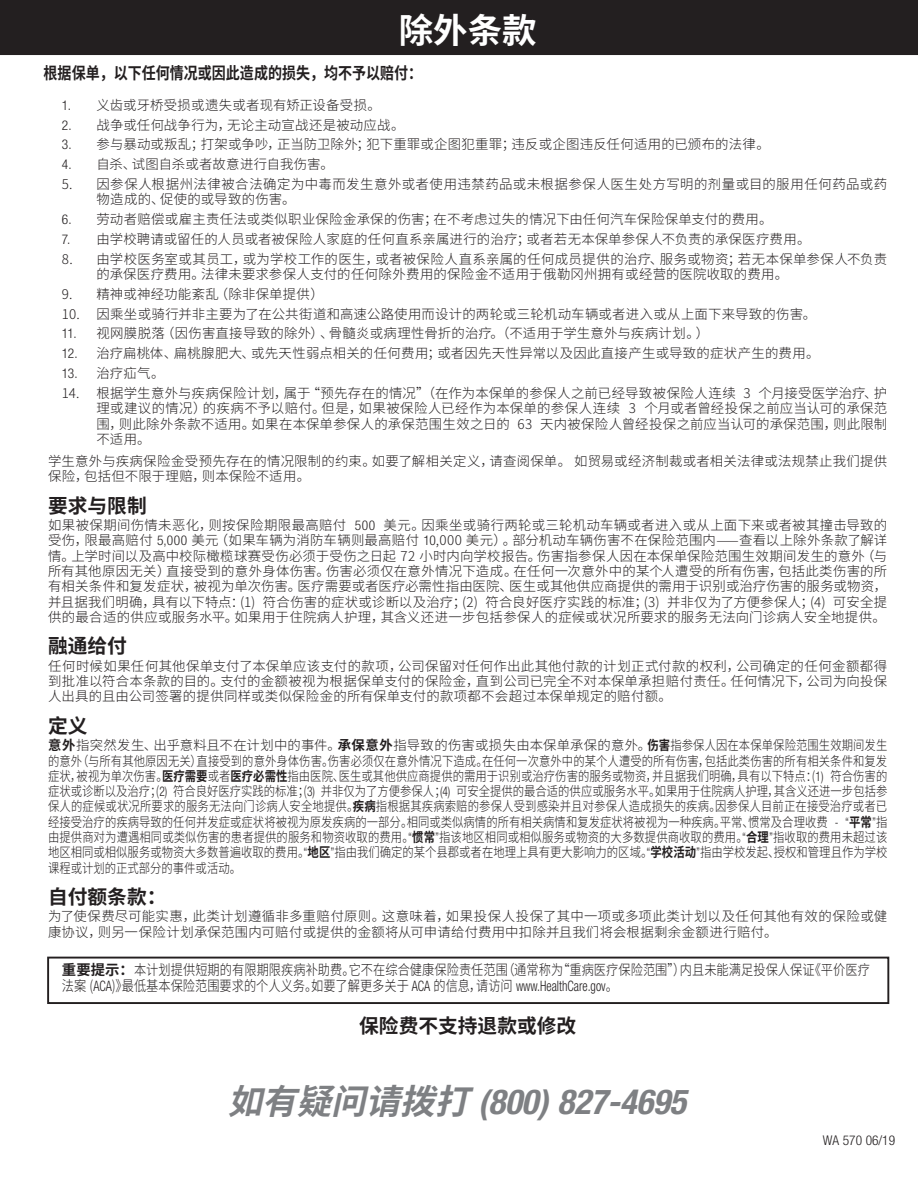
<style>
.page{position:relative;width:918px;height:1188px;background:#fff}
.page>*{position:absolute;margin:0;border:0;box-sizing:border-box;transform-origin:0 0}
.t1{font:italic 700 condensed 34.5px "Helvetica Neue LT Com";color:#7e8083}
.t2{font:700 34.5px "Noto Sans CJ Ksc";color:#fff}
.t3{font:700 19.8px "Noto Sans CJ Ksc";color:#231f20}
.Exclusions_type{font:700 16.5px "Noto Sans CJ Ksc";color:#231f20;scale:.85 1}
.t4{font:300 14.4px/15.3px "Noto Sans CJ Ksc";letter-spacing:.005em;color:#231f20;scale:.85 1}
.EXCLUSION_BODY_2{font:300 13.35px/15.3px "Noto Sans CJ Ksc";letter-spacing:.015em;color:#231f20;text-align:justify}
.EXCLUSION_BODY{font:300 13.35px/15.3px "Noto Sans CJ Ksc";letter-spacing:.02em;color:#231f20}
.t5{font:300 condensed 13.35px "Helvetica Neue LT Com";color:#231f20}
.s1{font-family:"Helvetica Neue LT Com";font-stretch:condensed}
.s2{font-weight:700}
.s3{font-family:"Noto Sans CJ Ksc";font-stretch:normal}
</style>
<div class="page">
<div style="left:1px;top:1px;width:916px;height:53px;background:#231f20"></div>
<div style="left:0;top:0;width:918px;height:55px;border:2px solid #231f20"></div>
<div style="left:47px;top:957px;width:842px;height:47px;border:2px solid #231f20"></div>
<p class="t2" style="left:399px;top:11px;width:139px">除外条款</p>
<p class="Exclusions_type" style="left:44px;top:64px;width:447px">根据保单，以下任何情况或因此造成的损失，均不予以赔付：</p>
<p class="EXCLUSION_BODY" style="left:62px;top:97px;width:320px"><span class="s1">1.</span> 义齿或牙桥受损或遗失或者现有矫正设备受损。</p>
<p class="EXCLUSION_BODY" style="left:62px;top:117px;width:344px"><span class="s1">2.</span> 战争或任何战争行为，无论主动宣战还是被动应战。</p>
<p class="EXCLUSION_BODY" style="left:62px;top:137px;width:710px"><span class="s1">3.</span> 参与暴动或叛乱；打架或争吵，正当防卫除外；犯下重罪或企图犯重罪；违反或企图违反任何适用的已颁布的法律。</p>
<p class="EXCLUSION_BODY" style="left:62px;top:157px;width:273px"><span class="s1">4.</span> 自杀、试图自杀或者故意进行自我伤害。</p>
<p class="EXCLUSION_BODY" style="left:96px;top:177px;width:792px;text-indent:-34px">5. 因参保人根据州法律被合法确定为中毒而发生意外或者使用违禁药品或未根据参保人医生处方写明的剂量或目的服用任何药品或药物造成的、促使的或导致的伤害。</p>
<p class="EXCLUSION_BODY" style="left:62px;top:212px;width:712px"><span class="s1">6.</span> 劳动者赔偿或雇主责任法或类似职业保险金承保的伤害；在不考虑过失的情况下由任何汽车保险保单支付的费用。</p>
<p class="EXCLUSION_BODY" style="left:62px;top:232px;width:750px"><span class="s1">7.</span> 由学校聘请或留任的人员或者被保险人家庭的任何直系亲属进行的治疗；或者若无本保单参保人不负责的承保医疗费用。</p>
<p class="EXCLUSION_BODY" style="left:96px;top:251px;width:792px;text-indent:-34px">8. 由学校医务室或其员工，或为学校工作的医生，或者被保险人直系亲属的任何成员提供的治疗、服务或物资；若无本保单参保人不负责的承保医疗费用。法律未要求参保人支付的任何除外费用的保险金不适用于俄勒冈州拥有或经营的医院收取的费用。</p>
<p class="EXCLUSION_BODY" style="left:62px;top:287px;width:263px">9. 精神或神经功能紊乱（除非保单提供）</p>
<p class="EXCLUSION_BODY" style="left:62px;top:306px;width:756px">10. 因乘坐或骑行并非主要为了在公共街道和高速公路使用而设计的两轮或三轮机动车辆或者进入或从上面下来导致的伤害。</p>
<p class="EXCLUSION_BODY" style="left:62px;top:326px;width:649px"><span class="s1">11.</span> 视网膜脱落（因伤害直接导致的除外）、骨髓炎或病理性骨折的治疗。（不适用于学生意外与疾病计划。）</p>
<p class="EXCLUSION_BODY" style="left:62px;top:346px;width:759px"><span class="s1">12.</span> 治疗扁桃体、扁桃腺肥大、或先天性弱点相关的任何费用；或者因先天性异常以及因此直接产生或导致的症状产生的费用。</p>
<p class="EXCLUSION_BODY" style="left:62px;top:366px;width:104px"><span class="s1">13.</span> 治疗疝气。</p>
<p class="EXCLUSION_BODY" style="left:96px;top:386px;width:792px;text-align:justify;text-indent:-34px">14. 根据学生意外与疾病保险计划，属于“预先存在的情况”（在作为本保单的参保人之前已经导致被保险人连续 3 个月接受医学治疗、护理或建议的情况）的疾病不予以赔付。但是，如果被保险人已经作为本保单的参保人连续 3 个月或者曾经投保之前应当认可的承保范围，则此除外条款不适用。如果在本保单参保人的承保范围生效之日的 63 天内被保险人曾经投保之前应当认可的承保范围，则此限制不适用。</p>
<p class="EXCLUSION_BODY_2" style="left:48px;top:454px;width:841px">学生意外与疾病保险金受预先存在的情况限制的约束。如要了解相关定义，请查阅保单。 如贸易或经济制裁或者相关法律或法规禁止我们提供保险，包括但不限于理赔，则本保险不适用。</p>
<p class="t3" style="left:48px;top:494px;width:100px">要求与限制</p>
<p class="EXCLUSION_BODY_2" style="left:48px;top:518px;width:841px">如果被保期间伤情未恶化，则按保险期限最高赔付 <span class="s1">500</span> 美元。因乘坐或骑行两轮或三轮机动车辆或者进入或从上面下来或者被其撞击导致的受伤，限最高赔付 <span class="s1">5,000</span> 美元（如果车辆为消防车辆则最高赔付 <span class="s1">10</span>,000 美元）。部分机动车辆伤害不在保险范围内——查看以上除外条款了解详情。上学时间以及高中校际橄榄球赛受伤必须于受伤之日起 72 小时内向学校报告。伤害指参保人因在本保单保险范围生效期间发生的意外（与所有其他原因无关）直接受到的意外身体伤害。伤害必须仅在意外情况下造成。在任何一次意外中的某个人遭受的所有伤害，包括此类伤害的所有相关条件和复发症状，被视为单次伤害。医疗需要或者医疗必需性指由医院、医生或其他供应商提供的需用于识别或治疗伤害的服务或物资，并且据我们明确，具有以下特点：(1) 符合伤害的症状或诊断以及治疗；(2) 符合良好医疗实践的标准；(3) 并非仅为了方便参保人；(4) 可安全提供的最合适的供应或服务水平。如果用于住院病人护理，其含义还进一步包括参保人的症候或状况所要求的服务无法向门诊病人安全地提供。</p>
<p class="t3" style="left:48px;top:635px;width:80px">融通给付</p>
<p class="EXCLUSION_BODY_2" style="left:48px;top:659px;width:841px">任何时候如果任何其他保单支付了本保单应该支付的款项，公司保留对任何作出此其他付款的计划正式付款的权利，公司确定的任何金额都得到批准以符合本条款的目的。支付的金额被视为根据保单支付的保险金，直到公司已完全不对本保单承担赔付责任。任何情况下，公司为向投保人出具的且由公司签署的提供同样或类似保险金的所有保单支付的款项都不会超过本保单规定的赔付额。</p>
<p class="t3" style="left:48px;top:714px;width:41px">定义</p>
<p class="EXCLUSION_BODY_2" style="left:48px;top:738px;width:841px"><span class="s2">意外</span>指突然发生、出乎意料且不在计划中的事件。<span class="s2">承保意外</span>指导致的伤害或损失由本保单承保的意外。<span class="s2">伤害</span>指参保人因在本保单保险范围生效期间发生的意外（与所有其他原因无关）直接受到的意外身体伤害。伤害必须仅在意外情况下造成。在任何一次意外中的某个人遭受的所有伤害，包括此类伤害的所有相关条件和复发症状，被视为单次伤害。<span class="s2">医疗需要</span>或者<span class="s2">医疗必需性</span>指由医院、医生或其他供应商提供的需用于识别或治疗伤害的服务或物资，并且据我们明确，具有以下特点：(<span class="s1">1)</span> 符合伤害的症状或诊断以及治疗；(<span class="s1">2)</span> 符合良好医疗实践的标准；(<span class="s1">3)</span> 并非仅为了方便参保人；<span class="s1">(4)</span> 可安全提供的最合适的供应或服务水平。如果用于住院病人护理，其含义还进一步包括参保人的症候或状况所要求的服务无法向门诊病人安全地提供。<span class="s2">疾病</span>指根据其疾病索赔的参保人受到感染并且对参保人造成损失的疾病。因参保人目前正在接受治疗或者已经接受治疗的疾病导致的任何并发症或症状将被视为原发疾病的一部分。相同或类似病情的所有相关病情和复发症状将被视为一种疾病。平常、惯常及合理收费 <span class="s1">- “</span><span class="s2">平常</span><span class="s1">”</span>指由提供商对为遭遇相同或类似伤害的患者提供的服务和物资收取的费用。<span class="s1">“</span><span class="s2">惯常</span><span class="s1">”</span>指该地区相同或相似服务或物资的大多数提供商收取的费用。<span class="s1">“</span><span class="s2">合理</span><span class="s1">”</span>指收取的费用未超过该地区相同或相似服务或物资大多数普遍收取的费用。<span class="s1">“</span><span class="s2">地区</span><span class="s1">”</span>指由我们确定的某个县郡或者在地理上具有更大影响力的区域。<span class="s1">“</span><span class="s2">学校活动</span><span class="s1">”</span>指由学校发起、授权和管理且作为学校课程或计划的正式部分的事件或活动。</p>
<p class="t3" style="left:48px;top:886px;width:120px">自付额条款：</p>
<p class="EXCLUSION_BODY_2" style="left:48px;top:909px;width:841px">为了使保费尽可能实惠，此类计划遵循非多重赔付原则。这意味着，如果投保人投保了其中一项或多项此类计划以及任何其他有效的保险或健康协议，则另一保险计划承保范围内可赔付或提供的金额将从可申请给付费用中扣除并且我们将会根据剩余金额进行赔付。</p>
<p class="t4" style="left:62px;top:963px;width:952px"><span class="s2">重要提示：</span>本计划提供短期的有限期限疾病补助费。它不在综合健康保险责任范围（通常称为“重病医疗保险范围”）内且未能满足投保人保证《平价医疗法案 (<span class="s1">ACA</span>)》最低基本保险范围要求的个人义务。如要了解更多关于 <span class="s1">ACA</span> 的信息，请访问 <span class="s1">www.HealthCare.gov</span>。</p>
<p class="t3" style="left:359px;top:1014px;width:219px">保险费不支持退款或修改</p>
<p class="t1" style="left:228px;top:1081px;width:460px"><span class="s3">如有疑问请拨打</span>(800) 827-4695</p>
<p class="t5" style="left:823px;top:1133px;width:74px">WA 570 06/19</p>
</div>
